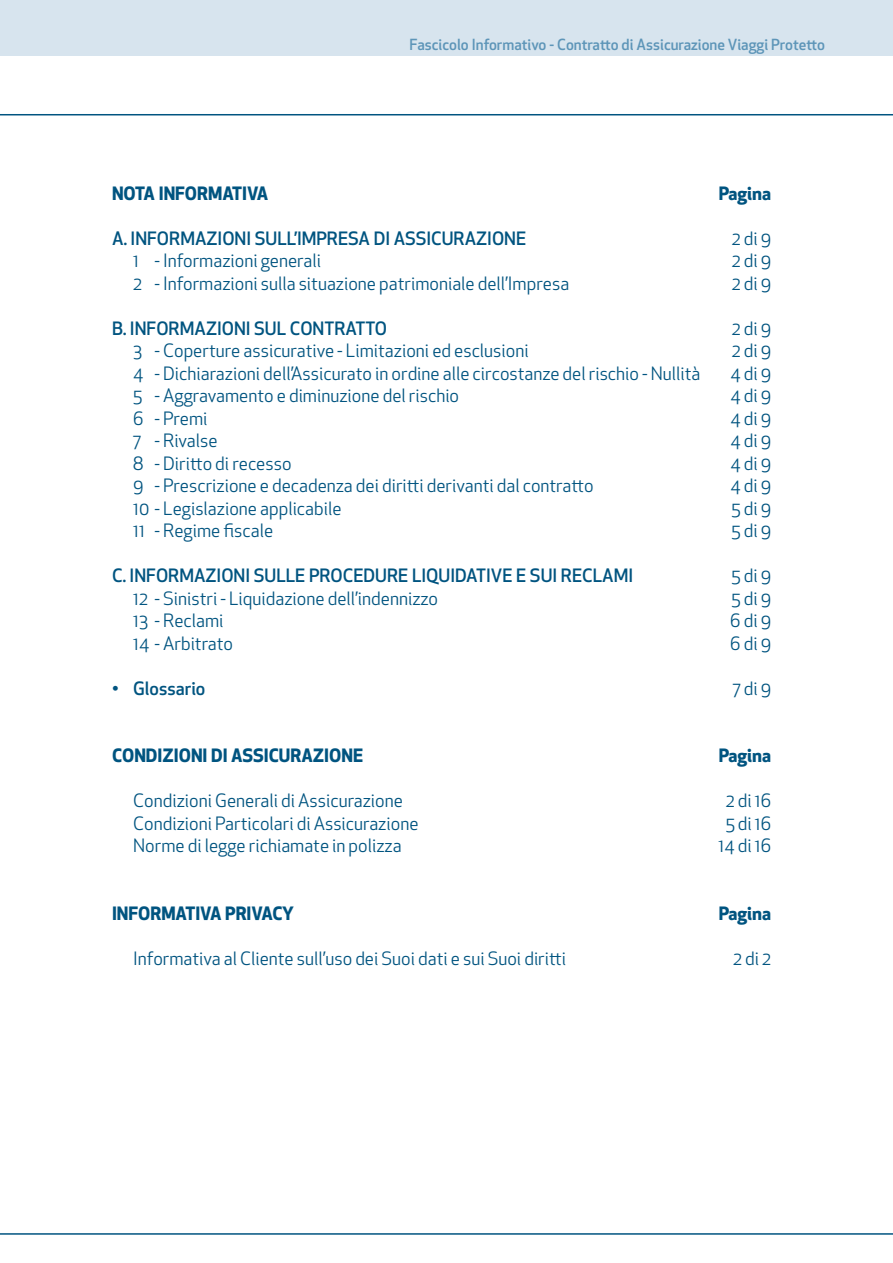
<style>
.page{position:relative;width:893px;height:1263px;background:#fff}
.page>*{position:absolute;margin:0;border:0;box-sizing:border-box;transform-origin:0 0}
.t1{font:18px "Apex New";color:#005480}
.t2{font:500 18px "Apex New";color:#005480}
.t3{font:700 18px "Apex New";color:#005480}
.t4{font:500 15px "Apex New";color:#5d95b8}
.s1{font-weight:400}
</style>
<div class="page">
<hr style="left:0;top:1233px;width:893px;height:2px;background:#005480">
<hr style="left:0;top:114px;width:893px;height:1px;background:#005480">
<div style="left:0;top:0;width:893px;height:56px;background:#d7e4ee"></div>
<p class="t4" style="left:410px;top:34px;width:417px">Fascicolo Informativo - Contratto di Assicurazione Viaggi Protetto</p>
<p class="t3" style="left:112px;top:180px;width:158px">NOTA INFORMATIVA</p>
<p class="t3" style="left:719px;top:180px;width:54px">Pagina</p>
<p class="t2" style="left:112px;top:226px;width:416px">A. INFORMAZIONI SULL’IMPRESA DI ASSICURAZIONE</p>
<p class="t1" style="left:732px;top:227px;width:41px">2 di 9</p>
<p class="t1" style="left:133px;top:249px;width:189px">1 - Informazioni generali</p>
<p class="t1" style="left:732px;top:249px;width:41px">2 di 9</p>
<p class="t1" style="left:133px;top:272px;width:438px">2 - Informazioni sulla situazione patrimoniale dell’Impresa</p>
<p class="t1" style="left:732px;top:272px;width:41px">2 di 9</p>
<p class="t2" style="left:112px;top:316px;width:277px">B. INFORMAZIONI SUL CONTRATTO</p>
<p class="t1" style="left:732px;top:317px;width:41px">2 di 9</p>
<p class="t1" style="left:133px;top:339px;width:397px">3 - Coperture assicurative - Limitazioni ed esclusioni</p>
<p class="t1" style="left:732px;top:339px;width:41px">2 di 9</p>
<p class="t1" style="left:133px;top:362px;width:569px">4 - Dichiarazioni dell’Assicurato in ordine alle circostanze del rischio - Nullità</p>
<p class="t1" style="left:730px;top:362px;width:42px">4 di 9</p>
<p class="t1" style="left:133px;top:384px;width:327px">5 - Aggravamento e diminuzione del rischio</p>
<p class="t1" style="left:730px;top:384px;width:42px">4 di 9</p>
<p class="t1" style="left:133px;top:407px;width:76px">6 - Premi</p>
<p class="t1" style="left:730px;top:407px;width:42px">4 di 9</p>
<p class="t1" style="left:133px;top:429px;width:86px">7 - Rivalse</p>
<p class="t1" style="left:730px;top:429px;width:42px">4 di 9</p>
<p class="t1" style="left:133px;top:452px;width:160px">8 - Diritto di recesso</p>
<p class="t1" style="left:730px;top:452px;width:42px">4 di 9</p>
<p class="t1" style="left:133px;top:474px;width:462px">9 - Prescrizione e decadenza dei diritti derivanti dal contratto</p>
<p class="t1" style="left:730px;top:474px;width:42px">4 di 9</p>
<p class="t1" style="left:133px;top:497px;width:210px">10 - Legislazione applicabile</p>
<p class="t1" style="left:732px;top:497px;width:41px">5 di 9</p>
<p class="t1" style="left:133px;top:519px;width:141px">11 - Regime fiscale</p>
<p class="t1" style="left:732px;top:519px;width:41px">5 di 9</p>
<p class="t2" style="left:112px;top:564px;width:523px">C. INFORMAZIONI SULLE PROCEDURE LIQUIDATIVE E SUI RECLAMI</p>
<p class="t1" style="left:732px;top:564px;width:41px">5 di 9</p>
<p class="t1" style="left:133px;top:587px;width:306px">12 - Sinistri - Liquidazione dell’indennizzo</p>
<p class="t1" style="left:732px;top:587px;width:41px">5 di 9</p>
<p class="t1" style="left:133px;top:609px;width:92px">13 - Reclami</p>
<p class="t1" style="left:730px;top:609px;width:42px">6 di 9</p>
<p class="t1" style="left:133px;top:632px;width:101px">14 - Arbitrato</p>
<p class="t1" style="left:730px;top:632px;width:42px">6 di 9</p>
<p class="t2" style="left:112px;top:676px;width:95px"><span class="s1">•</span> Glossario</p>
<p class="t1" style="left:733px;top:677px;width:40px">7 di 9</p>
<p class="t3" style="left:112px;top:743px;width:253px">CONDIZIONI DI ASSICURAZIONE</p>
<p class="t3" style="left:719px;top:743px;width:54px">Pagina</p>
<p class="t1" style="left:133px;top:789px;width:271px">Condizioni Generali di Assicurazione</p>
<p class="t1" style="left:726px;top:789px;width:47px">2 di 16</p>
<p class="t1" style="left:133px;top:812px;width:287px">Condizioni Particolari di Assicurazione</p>
<p class="t1" style="left:726px;top:812px;width:47px">5 di 16</p>
<p class="t1" style="left:133px;top:834px;width:270px">Norme di legge richiamate in polizza</p>
<p class="t1" style="left:718px;top:834px;width:54px">14 di 16</p>
<p class="t3" style="left:112px;top:900px;width:183px">INFORMATIVA PRIVACY</p>
<p class="t3" style="left:719px;top:900px;width:54px">Pagina</p>
<p class="t1" style="left:133px;top:947px;width:434px">Informativa al Cliente sull’uso dei Suoi dati e sui Suoi diritti</p>
<p class="t1" style="left:733px;top:947px;width:39px">2 di 2</p>
</div>
